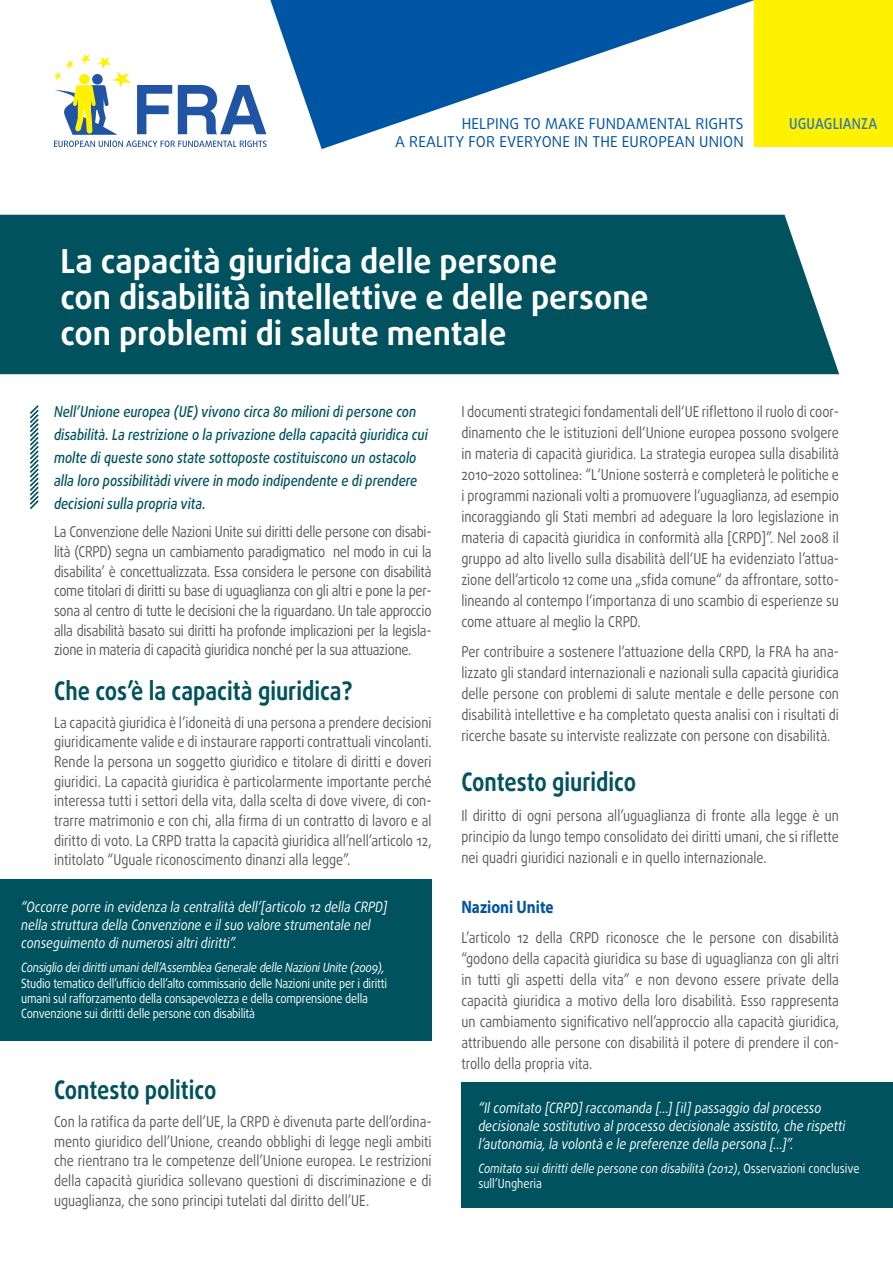
<style>
.page{position:relative;width:893px;height:1263px;background:#fff}
.page>*{position:absolute;margin:0;border:0;box-sizing:border-box;transform-origin:0 0}
.t1{font:700 33px/36px "Daxline Pro";color:#fff}
.t2{font:700 25.5px "Daxline Pro";color:#00535e;scale:.85 1}
.t3{font:700 18px "Myriad Pro";color:#0254a1;scale:.85 1}
.t4{font:15px/21px "Daxline Pro";color:#58595b;text-align:justify;scale:.85 1}
.t5{font:italic 500 15px/23.1px "Daxline Pro";color:#00535e;scale:.85 1}
.t6{font:15px "Daxline Pro";letter-spacing:.01em;color:#0054a4}
.t7{font:500 15px "Daxline Pro";letter-spacing:.01em;color:#3377b6;scale:.9 1}
.t8{font:italic 14.25px/18px "Daxline Pro";color:#fff;scale:.87 1}
.t9{font:12.75px/15.3px "Daxline Pro";letter-spacing:-.02em;color:#fff;scale:.87 1}
.t10{font:italic 12.75px/15.3px "Daxline Pro";color:#fff;scale:.87 1}
.t11{font:italic 12.75px "Daxline Pro";letter-spacing:-.02em;color:#fff;scale:.87 1}
.s1{font-style:normal}
</style>
<div class="page">
<div style="left:0;top:215px;width:839px;height:159px;background:#00535e"></div>
<svg style="left:137px;top:85px;width:35px;height:49px"></svg>
<svg style="left:178px;top:85px;width:88px;height:49px"></svg>
<svg style="left:54px;top:54px;width:77px;height:81px"></svg>
<svg style="left:54px;top:141px;width:213px;height:6px"></svg>
<svg style="left:270px;top:0;width:485px;height:149px"></svg>
<div style="left:755px;top:0;width:138px;height:146px;background:#fff200"></div>
<svg style="left:29px;top:405px;width:10px;height:104px"></svg>
<div style="left:0;top:879px;width:432px;height:161px;background:#00535e"></div>
<div style="left:461px;top:1082px;width:432px;height:126px;background:#00535e"></div>
<p class="t6" style="left:462px;top:113px;width:18px">Helpin</p>
<p class="t6" style="left:509px;top:113px;width:90px">g to make funda</p>
<p class="t6" style="left:636px;top:113px;width:108px">mental rights</p>
<p class="t6" style="left:395px;top:131px;width:23px">a reali</p>
<p class="t6" style="left:447px;top:131px;width:221px">ty for everyone in the European</p>
<p class="t6" style="left:699px;top:131px;width:44px">Union</p>
<h1 class="t1" style="left:61px;top:244px;width:590px">La capacità giuridica delle persone<br>con disabilità intellettive e delle persone con problemi di salute mentale</h1>
<p class="t7" style="left:789px;top:113px;width:99px">UGUAGLIANZA</p>
<p class="t5" style="left:54px;top:400px;width:441px">Nell’Unione europea (UE) vivono circa 80 milioni di persone con disabilità. La restrizione o la privazione della capacità giuridica cui molte di queste sono state sottoposte costituiscono un ostacolo alla loro possibilitàdi vivere in modo indipendente e di prendere decisioni sulla propria vita.</p>
<p class="t4" style="left:54px;top:522px;width:446px;line-height:19.6px">La Convenzione delle Nazioni Unite sui diritti delle persone con disabi&shy;lità (CRPD) segna un cambiamento paradigmatico nel modo in cui la disabilita’ è concettualizzata. Essa considera le persone con disabilità come titolari di diritti su base di uguaglianza con gli altri e pone la per&shy;sona al centro di tutte le decisioni che la riguardano. Un tale approccio alla disabilità basato sui diritti ha profonde implicazioni per la legisla&shy;zione in materia di capacità giuridica nonché per la sua attuazione.</p>
<h2 class="t2" style="left:54px;top:674px;width:353px">Che cos’è la capacità giuridica?</h2>
<p class="t4" style="left:54px;top:713px;width:446px;line-height:19.6px">La capacità giuridica è l’idoneità di una persona a prendere decisioni giuridicamente valide e di instaurare rapporti contrattuali vincolanti.<br>Rende la persona un soggetto giuridico e titolare di diritti e doveri giuridici. La capacità giuridica è particolarmente importante perché interessa tutti i settori della vita, dalla scelta di dove vivere, di con&shy;trarre matrimonio e con chi, alla firma di un contratto di lavoro e al diritto di voto. La CRPD tratta la capacità giuridica all’nell’articolo 12, intitolato “Uguale riconoscimento dinanzi alla legge”.</p>
<p class="t8" style="left:21px;top:898px;width:422px">“Occorre porre in evidenza la centralità dell’[articolo 12 della CRPD] nella struttura della Convenzione e il suo valore strumentale nel conseguimento di numerosi altri diritti”.</p>
<p class="t11" style="left:21px;top:959px;width:419px">Consiglio dei diritti umani dell’Assemblea Generale delle Nazioni Unite (2009),</p>
<p class="t9" style="left:21px;top:975px;width:422px">Studio tematico dell’ufficio dell’alto commissario delle Nazioni unite per i diritti umani sul rafforzamento della consapevolezza e della comprensione della<br>Convenzione sui diritti delle persone con disabilità</p>
<h2 class="t2" style="left:54px;top:1073px;width:193px">Contesto politico</h2>
<p class="t4" style="left:54px;top:1112px;width:446px;line-height:19.6px">Con la ratifica da parte dell’UE, la CRPD è divenuta parte dell’ordina&shy;mento giuridico dell’Unione, creando obblighi di legge negli ambiti che rientrano tra le competenze dell’Unione europea. Le restrizioni della capacità giuridica sollevano questioni di discriminazione e di uguaglianza, che sono principi tutelati dal diritto dell’UE.</p>
<p class="t4" style="left:461px;top:401px;width:446px">I documenti strategici fondamentali dell‘UE riflettono il ruolo di coor&shy;dinamento che le istituzioni dell‘Unione europea possono svolgere in materia di capacità giuridica. La strategia europea sulla disabilità 2010–2020 sottolinea: “L‘Unione sosterrà e completerà le politiche e i programmi nazionali volti a promuovere l‘uguaglianza, ad esempio incoraggiando gli Stati membri ad adeguare la loro legislazione in materia di capacità giuridica in conformità alla [CRPD]”. Nel 2008 il gruppo ad alto livello sulla disabilità dell‘UE ha evidenziato l’attua&shy;zione dell‘articolo 12 come una „sfida comune“ da affrontare, sotto&shy;lineando al contempo l‘importanza di uno scambio di esperienze su come attuare al meglio la CRPD.</p>
<p class="t4" style="left:461px;top:641px;width:446px">Per contribuire a sostenere l‘attuazione della CRPD, la FRA ha ana&shy;lizzato gli standard internazionali e nazionali sulla capacità giuridica delle persone con problemi di salute mentale e delle persone con disabilità intellettive e ha completato questa analisi con i risultati di ricerche basate su interviste realizzate con persone con disabilità.</p>
<h2 class="t2" style="left:461px;top:765px;width:207px">Contesto giuridico</h2>
<p class="t4" style="left:461px;top:805px;width:446px">Il diritto di ogni persona all’uguaglianza di fronte alla legge è un principio da lungo tempo consolidato dei diritti umani, che si riflette nei quadri giuridici nazionali e in quello internazionale.</p>
<p class="t3" style="left:461px;top:896px;width:110px">Nazioni Unite</p>
<p class="t4" style="left:461px;top:927px;width:446px">L’articolo 12 della CRPD riconosce che le persone con disabilità “godono della capacità giuridica su base di uguaglianza con gli altri in tutti gli aspetti della vita” e non devono essere private della capacità giuridica a motivo della loro disabilità. Esso rappresenta un cambiamento significativo nell’approccio alla capacità giuridica, attribuendo alle persone con disabilità il potere di prendere il con&shy;trollo della propria vita.</p>
<p class="t8" style="left:478px;top:1099px;width:423px">“Il comitato [CRPD] raccomanda […] [il] passaggio dal processo decisionale sostitutivo al processo decisionale assistito, che rispetti l’autonomia, la volontà e le preferenze della persona […]”.</p>
<p class="t10" style="left:478px;top:1161px;width:440px">Comitato sui diritti delle persone con disabilità (2012)<span class="s1">, Osservazioni conclusive sull’Ungheria</span></p>
</div>
